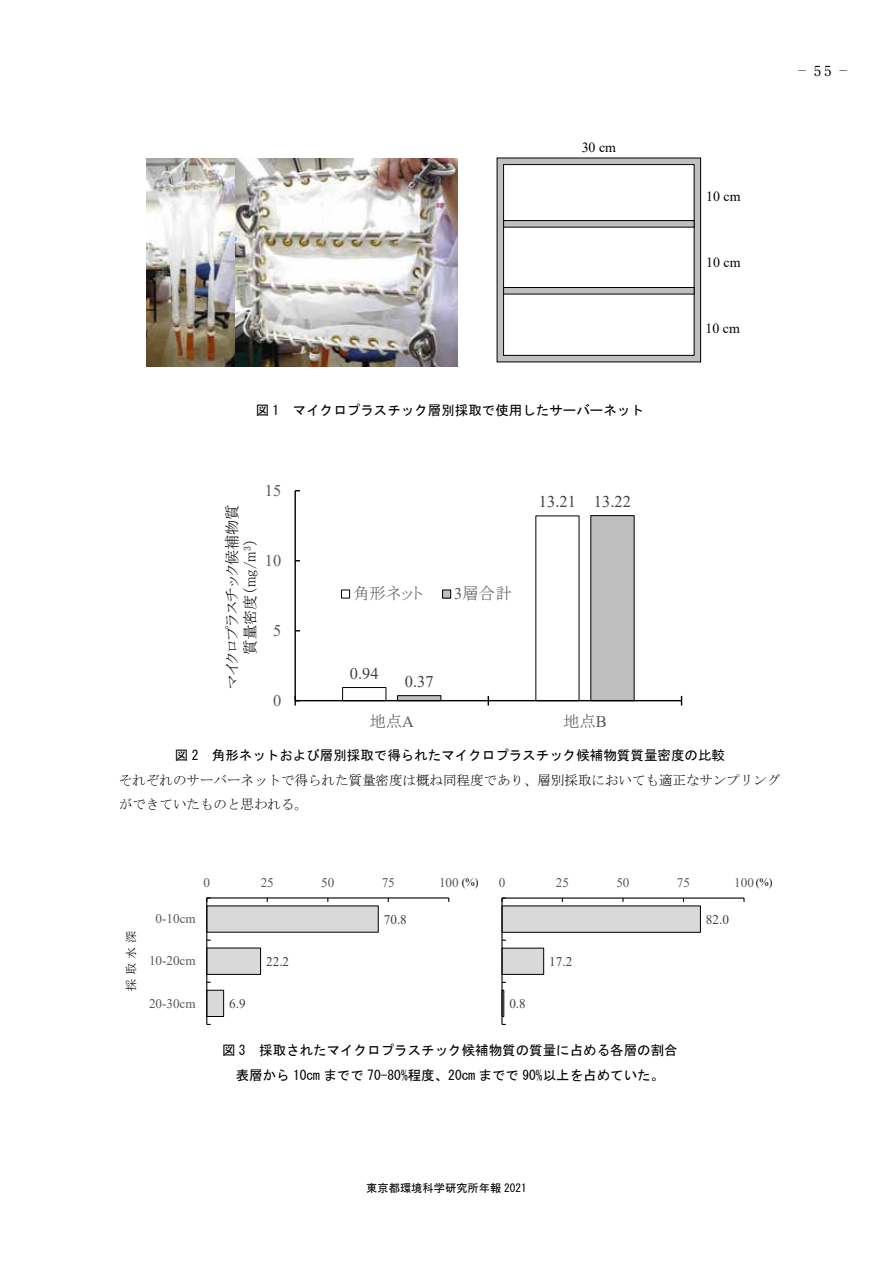
<style>
.page{position:relative;width:893px;height:1263px;background:#fff}
.page>*{position:absolute;margin:0;border:0;box-sizing:border-box;transform-origin:0 0}
.t1{font:16.35px "Times New Roman";color:#404040}
.t2{font:16.35px "MS P Mincho";color:#595959}
.t3{font:16.35px "Times New Roman";color:#595959}
.t4{font:15.15px/18.1px "MS P Mincho";color:#000;text-align:center}
.t5{font:13.95px "Times New Roman";color:#000}
.t6{font:13.5px/24.6px "MS Gothic";color:#000;text-align:center}
.t7{font:13.5px/24.6px "MS Mincho";color:#000}
.t8{font:13.2px "Times New Roman";letter-spacing:-.005em;color:#595959}
.t9{font:13.2px "Times New Roman";letter-spacing:.005em;color:#404040}
.t10{font:12.15px "MS P Mincho";color:#000}
.t11{font:11.25px "MS Gothic";color:#000}
.t12{font:11.25px "Times New Roman";color:#000}
.t13{font:9.6px "Ryumin Pr 6";color:#000;scale:1.43 1}
.s1{font-size:13.8px}
.s2{font-family:"Times New Roman"}
</style>
<div class="page">
<img style="left:146px;top:158px;width:311px;height:209px">
<div style="left:497px;top:158px;width:204px;height:204px;background:#bfbfbf"></div>
<div style="left:504px;top:165px;width:190px;height:190px;background:#fff"></div>
<div style="left:503px;top:164px;width:191px;height:192px;border:1px solid #000"></div>
<div style="left:504px;top:221px;width:190px;height:6px;background:#bfbfbf"></div>
<div style="left:503px;top:220px;width:191px;height:8px;border:1px solid #000"></div>
<div style="left:504px;top:287px;width:190px;height:7px;background:#bfbfbf"></div>
<div style="left:503px;top:287px;width:191px;height:7px;border:1px solid #000"></div>
<hr style="left:294px;top:491px;width:2px;height:210px;background:#000">
<hr style="left:295px;top:700px;width:386px;height:1px;background:#000">
<svg style="left:294px;top:696px;width:6px;height:9px"></svg>
<svg style="left:342px;top:515px;width:293px;height:190px"></svg>
<div style="left:341px;top:590px;width:9px;height:8px;background:#fff"></div>
<div style="left:341px;top:589px;width:9px;height:9px;border:1px solid #000"></div>
<div style="left:443px;top:590px;width:8px;height:8px;background:#bfbfbf"></div>
<div style="left:442px;top:589px;width:9px;height:9px;border:1px solid #000"></div>
<hr style="left:502px;top:897px;width:242px;height:2px;background:#000">
<hr style="left:501px;top:898px;width:2px;height:126px;background:#000">
<svg style="left:501px;top:897px;width:200px;height:120px"></svg>
<hr style="left:207px;top:897px;width:242px;height:1px;background:#000">
<hr style="left:206px;top:898px;width:1px;height:126px;background:#000">
<svg style="left:206px;top:897px;width:173px;height:120px"></svg>
<p class="t5" style="left:582px;top:138px;width:36px">30 cm</p>
<p class="t5" style="left:706px;top:186px;width:36px">10 cm</p>
<p class="t5" style="left:706px;top:252px;width:36px">10 cm</p>
<p class="t5" style="left:706px;top:319px;width:36px">10 cm</p>
<p class="t13" style="left:795px;top:63px;width:40px">－<span class="s1">55</span> －</p>
<p class="t6" style="left:256px;top:398px;width:390px">図 1 マイクロプラスチック層別採取で使用したサーバーネット</p>
<p class="t4" style="left:223px;top:689px;width:186px;rotate:-90deg">マイクロプラスチック候補物質質量密度（mg/m<sup>3</sup>）</p>
<p class="t3" style="left:265px;top:479px;width:18px">15</p>
<p class="t3" style="left:265px;top:549px;width:18px">10</p>
<p class="t3" style="left:273px;top:619px;width:10px">5</p>
<p class="t3" style="left:273px;top:689px;width:10px">0</p>
<p class="t1" style="left:539px;top:490px;width:38px">13.21</p>
<p class="t1" style="left:594px;top:490px;width:38px">13.22</p>
<p class="t2" style="left:353px;top:585px;width:71px">角形ネット</p>
<p class="t2" style="left:454px;top:585px;width:59px"><span class="s2">3</span>層合計</p>
<p class="t1" style="left:350px;top:662px;width:30px">0.94</p>
<p class="t1" style="left:405px;top:670px;width:30px">0.37</p>
<p class="t2" style="left:370px;top:713px;width:46px">地点<span class="s2">A</span></p>
<p class="t2" style="left:563px;top:713px;width:45px">地点<span class="s2">B</span></p>
<p class="t6" style="left:175px;top:743px;width:552px">図 2 角形ネットおよび層別採取で得られたマイクロプラスチック候補物質質量密度の比較</p>
<p class="t7" style="left:119px;top:767px;width:663px">それぞれのサーバーネットで得られた質量密度は概ね同程度であり、層別採取においても適正なサンプリングができていたものと思われる。</p>
<p class="t10" style="left:125px;top:991px;width:61px;rotate:-90deg">採取水深</p>
<p class="t12" style="left:462px;top:874px;width:18px">(%)</p>
<p class="t8" style="left:204px;top:873px;width:8px">0</p>
<p class="t8" style="left:261px;top:873px;width:15px">25</p>
<p class="t8" style="left:321px;top:873px;width:15px">50</p>
<p class="t8" style="left:382px;top:873px;width:15px">75</p>
<p class="t8" style="left:439px;top:873px;width:21px">100</p>
<p class="t8" style="left:156px;top:909px;width:42px">0-10cm</p>
<p class="t9" style="left:384px;top:910px;width:25px">70.8</p>
<p class="t8" style="left:149px;top:951px;width:48px">10-20cm</p>
<p class="t9" style="left:266px;top:952px;width:25px">22.2</p>
<p class="t8" style="left:149px;top:994px;width:48px">20-30cm</p>
<p class="t9" style="left:229px;top:994px;width:18px">6.9</p>
<p class="t8" style="left:499px;top:873px;width:8px">0</p>
<p class="t8" style="left:556px;top:873px;width:15px">25</p>
<p class="t8" style="left:616px;top:873px;width:15px">50</p>
<p class="t8" style="left:677px;top:873px;width:15px">75</p>
<p class="t8" style="left:734px;top:873px;width:21px">100</p>
<p class="t12" style="left:756px;top:874px;width:18px">(%)</p>
<p class="t9" style="left:509px;top:994px;width:18px">0.8</p>
<p class="t9" style="left:549px;top:952px;width:25px">17.2</p>
<p class="t9" style="left:706px;top:910px;width:25px">82.0</p>
<p class="t6" style="left:222px;top:1038px;width:457px">図 3 採取されたマイクロプラスチック候補物質の質量に占める各層の割合表層から 10cm までで 70-80%程度、20cm までで 90%以上を占めていた。</p>
<p class="t11" style="left:366px;top:1182px;width:162px">東京都環境科学研究所年報 2021</p>
</div>
